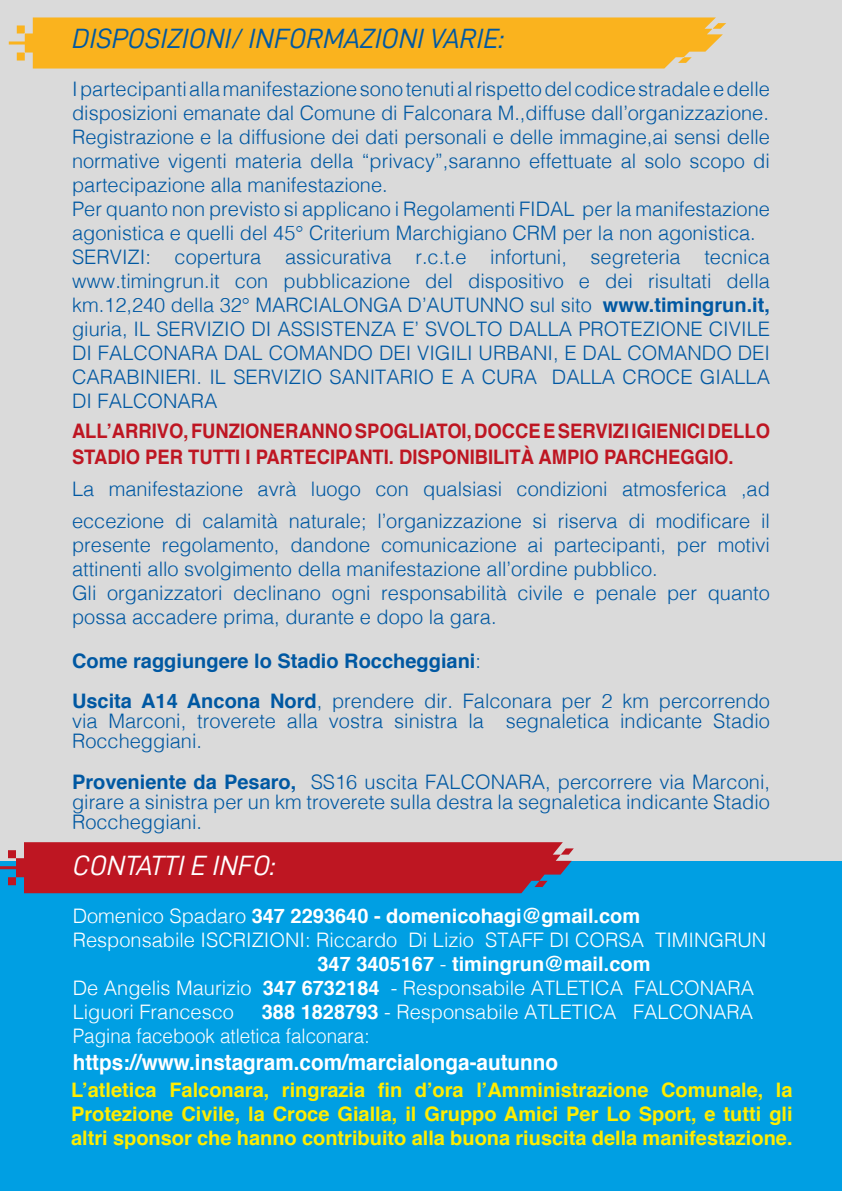
<style>
.page{position:relative;width:842px;height:1191px;background:#fff}
.page>*{position:absolute;margin:0;border:0;box-sizing:border-box;transform-origin:0 0}
.t1{font:28px "D DIN Italic";color:#0058a2}
.t2{font:28px "D DIN Italic";color:#fff}
.t3{font:700 22px "Helvetica";color:#fff;scale:.94 1}
.t4{font:300 20px/24px "Helvetica";color:#0058a2}
.t5{font:300 20px/24px "Helvetica";color:#fff}
.t6{font:700 20px/24px "Helvetica";color:#ffed00;text-align:justify}
.t7{font:700 20px/26px "Helvetica";color:#be1622;scale:.92 1}
.t8{font:700 20px/40px "Helvetica";color:#0058a2}
.t9{font:700 20px "Helvetica";color:#fff}
.s1{font-weight:700}
.s2{font-weight:300}
</style>
<div class="page">
<div style="left:0;top:859px;width:842px;height:332px;background:#009fe3"></div>
<div style="left:0;top:0;width:842px;height:860px;background:#dadada"></div>
<svg style="left:9px;top:17px;width:717px;height:52px;background:#f7b52b"></svg>
<svg style="left:0;top:842px;width:574px;height:51px;background:#b5212f"></svg>
<h1 class="t1" style="left:72px;top:23px;width:434px">DISPOSIZIONI/ INFORMAZIONI VARIE:</h1>
<p class="t4" style="left:72px;top:76px;width:699px">I partecipanti alla manifestazione sono tenuti al rispetto del codice stradale e delle disposizioni emanate dal Comune di Falconara M.,diffuse dall’organizzazione.<br>Registrazione e la diffusione dei dati personali e delle immagine,ai sensi delle normative vigenti materia della “privacy”,saranno effettuate al solo scopo di partecipazione alla manifestazione.<br>Per quanto non previsto si applicano i Regolamenti FIDAL per la manifestazione agonistica e quelli del 45° Criterium Marchigiano CRM per la non agonistica.<br>SERVIZI: copertura assicurativa r.c.t.e infortuni, segreteria tecnica www.timingrun.it con pubblicazione del dispositivo e dei risultati della km.12,240 della 32° MARCIALONGA D’AUTUNNO sul sito <span class="s1">www.timingrun.it, </span>giuria, IL SERVIZIO DI ASSISTENZA E’ SVOLTO DALLA PROTEZIONE CIVILE DI FALCONARA DAL COMANDO DEI VIGILI URBANI, E DAL COMANDO DEI CARABINIERI. IL SERVIZIO SANITARIO E A CURA DALLA CROCE GIALLA DI FALCONARA</p>
<p class="t7" style="left:72px;top:419px;width:760px">ALL’ARRIVO, FUNZIONERANNO SPOGLIATOI, DOCCE E SERVIZI IGIENICI DELLO<br>STADIO PER TUTTI I PARTECIPANTI. DISPONIBILITÀ AMPIO PARCHEGGIO.</p>
<p class="t4" style="left:72px;top:472px;width:699px;line-height:32px">La manifestazione avrà luogo con qualsiasi condizioni atmosferica ,ad eccezione di calamità naturale; l’organizzazione si riserva di modificare il</p>
<p class="t4" style="left:72px;top:532px;width:699px">presente regolamento, dandone comunicazione ai partecipanti, per motivi attinenti allo svolgimento della manifestazione all’ordine pubblico.<br>Gli organizzatori declinano ogni responsabilità civile e penale per quanto possa accadere prima, durante e dopo la gara.</p>
<p class="t8" style="left:72px;top:642px;width:699px">Come raggiungere lo Stadio Roccheggiani<span class="s2">:<br></span>Uscita A14 Ancona Nord<span class="s2">, prendere dir. Falconara per 2 km percorrendo</span></p>
<p class="t4" style="left:72px;top:710px;width:699px;line-height:20px">via Marconi, troverete alla vostra sinistra la segnaletica indicante Stadio<br>Roccheggiani.</p>
<p class="t4" style="left:72px;top:770px;width:699px;line-height:20px;text-align:justify"><span class="s1">Proveniente da Pesaro,</span> SS16 uscita FALCONARA, percorrere via Marconi, girare a sinistra per un km troverete sulla destra la segnaletica indicante Stadio Roccheggiani.</p>
<h1 class="t2" style="left:73px;top:850px;width:204px">CONTATTI E INFO:</h1>
<p class="t9" style="left:73px;top:902px;width:569px"><span class="s2">Domenico Spadaro</span> 347 2293640 - domenicohagi@gmail.com</p>
<p class="t5" style="left:73px;top:927px;width:695px">Responsabile ISCRIZIONI: Riccardo Di Lizio STAFF DI CORSA TIMINGRUN</p>
<p class="t9" style="left:317px;top:950px;width:334px">347 3405167 <span class="s2">-</span> timingrun@mail.com</p>
<p class="t5" style="left:73px;top:975px;width:683px">De Angelis Maurizio <span class="s1">347 6732184</span> - Responsabile ATLETICA FALCONARA</p>
<p class="t5" style="left:73px;top:999px;width:163px">Liguori Francesco</p>
<p class="t5" style="left:73px;top:999px;width:682px;text-indent:189px"><span class="s1">388 1828793</span> - Responsabile ATLETICA FALCONARA<br>Pagina facebook atletica falconara:</p>
<p class="t3" style="left:73px;top:1047px;width:518px">https://www.instagram.com/marcialonga-autunno</p>
<p class="t6" style="left:71px;top:1079px;width:723px">L’atletica Falconara, ringrazia fin d’ora l’Amministrazione Comunale, la Protezione Civile, la Croce Gialla, il Gruppo Amici Per Lo Sport, e tutti gli altri sponsor che hanno contribuito alla buona riuscita della manifestazione.</p>
</div>
